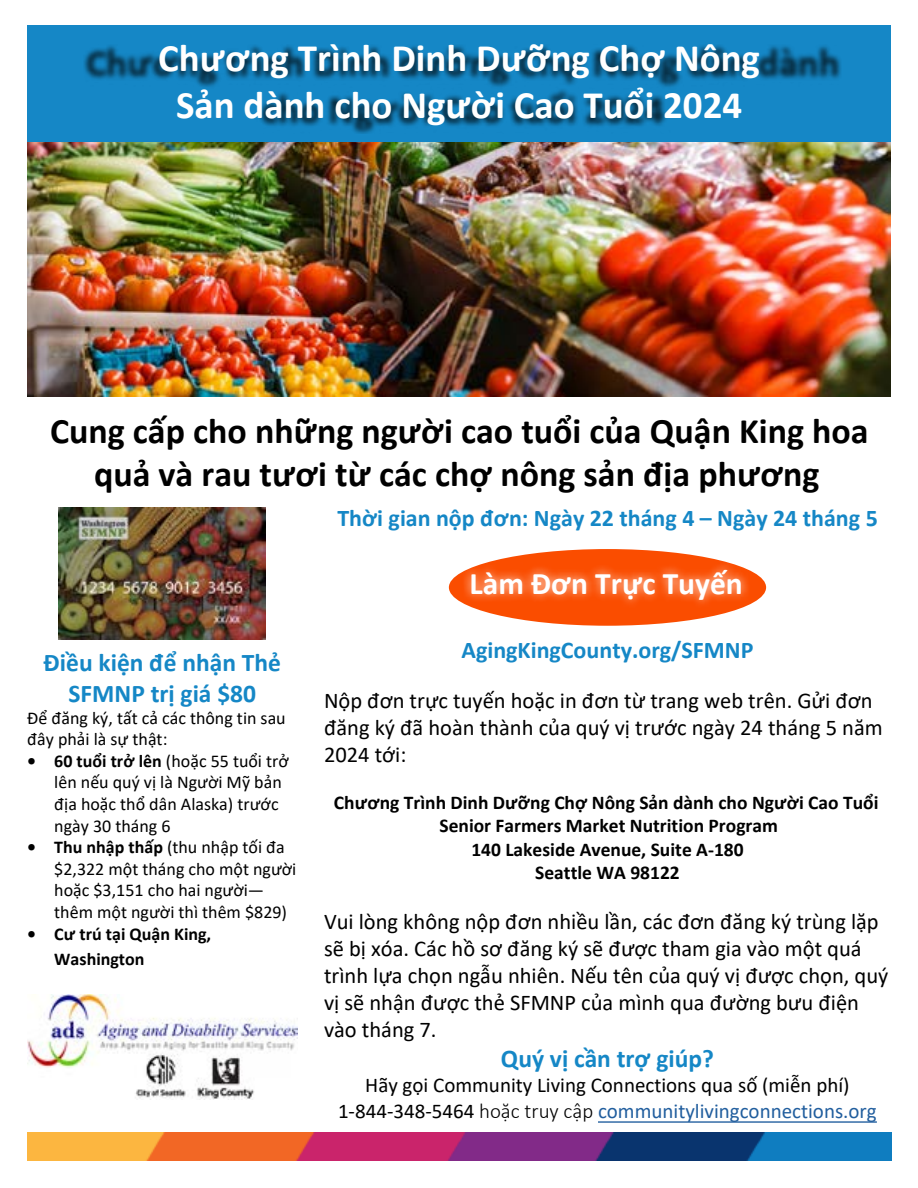
<style>
.page{position:relative;width:918px;height:1188px;background:#fff}
.page>*{position:absolute;margin:0;border:0;box-sizing:border-box;transform-origin:0 0}
.t1{font:700 39px/46.8px "Calibri";color:#fff;text-align:center}
.t2{font:700 36px/43.2px "Calibri";color:#000;text-align:center}
.t3{font:700 31.5px "Calibri";color:#fff}
.t4{font:700 25.5px/30.6px "Calibri";color:#1587c6;text-align:center}
.t5{font:700 24px "Calibri";color:#1587c6}
.t6{font:22.5px/27px "Calibri";color:#000}
.t7{font:21px/25.5px "Calibri";color:#000;text-align:center}
.t8{font:700 19.5px/23.4px "Calibri";color:#000;text-align:center}
.t9{font:18px/21.6px "Calibri";color:#000}
.t10{font:700 18px/25.5px "Calibri";color:#000}
.s1{font-weight:700}
.s2{font-weight:300}
.s3{color:#215e9e}
</style>
<div class="page">
<img style="left:27px;top:142px;width:864px;height:254px">
<div style="left:27px;top:26px;width:864px;height:116px;background:#1587c6"></div>
<div style="left:83px;top:44px;width:759px;height:90px;background:#000;opacity:.75"></div>
<img style="left:27px;top:1132px;width:865px;height:29px">
<img style="left:27px;top:994px;width:270px;height:105px">
<hr style="left:598px;top:1121px;width:279px;height:2px;background:#215e9e">
<div style="left:449px;top:549px;width:317px;height:77px;background:#fa4d00;border-radius:50%"></div>
<div style="left:462px;top:560px;width:289px;height:48px;background:#fff;opacity:.75"></div>
<img style="left:58px;top:508px;width:208px;height:132px">
<h1 class="t1" style="left:158px;top:34px;width:603px">Chương Trình Dinh Dưỡng Chợ Nông<br>Sản dành cho Người Cao Tuổi 2024</h1>
<h2 class="t2" style="left:50px;top:408px;width:820px">Cung cấp cho những người cao tuổi của Quận King hoa quả và rau tươi từ các chợ nông sản địa phương</h2>
<p class="t5" style="left:337px;top:501px;width:542px">Thời gian nộp đơn: Ngày 22 tháng 4 – Ngày 24 tháng 5</p>
<p class="t4" style="left:44px;top:647px;width:239px">Điều kiện để nhận Thẻ<br>SFMNP trị giá $80</p>
<p class="t9" style="left:27px;top:706px;width:260px">Để đăng ký, tất cả các thông tin sau đây phải là sự thật:</p>
<p class="t9" style="left:54px;top:750px;width:236px;text-indent:-27px"><span class="s1">• 60 tuổi trở lên</span> (hoặc 55 tuổi trở lên nếu quý vị là Người Mỹ bản địa hoặc thổ dân Alaska) trước ngày 30 tháng 6</p>
<p class="t9" style="left:54px;top:836px;width:244px;text-indent:-27px"><span class="s1">• Thu nhập thấp</span> (thu nhập tối đa $2,322 một tháng cho một người hoặc $3,151 cho hai người— thêm một người thì thêm $829)</p>
<p class="t10" style="left:54px;top:921px;width:158px;text-indent:-27px">• Cư trú tại Quận King,<br>Washington</p>
<h3 class="t3" style="left:470px;top:561px;width:275px">Làm Đơn Trực Tuyến</h3>
<p class="t5" style="left:462px;top:633px;width:293px">AgingKingCounty.org/SFMNP</p>
<p class="t6" style="left:324px;top:686px;width:560px">Nộp đơn trực tuyến hoặc in đơn từ trang web trên. Gửi đơn đăng ký đã hoàn thành của quý vị trước ngày 24 tháng 5 năm<br>2024 tới:</p>
<p class="t8" style="left:334px;top:790px;width:546px">Chương Trình Dinh Dưỡng Chợ Nông Sản dành cho Người Cao Tuổi Senior Farmers Market Nutrition Program<br>140 Lakeside Avenue, Suite A-180<br>Seattle WA 98122</p>
<p class="t6" style="left:324px;top:908px;width:566px">Vui lòng không nộp đơn nhiều lần, các đơn đăng ký trùng lặp sẽ bị xóa. Các hồ sơ đăng ký sẽ được tham gia vào một quá trình lựa chọn ngẫu nhiên. Nếu tên của quý vị được chọn, quý vị sẽ nhận được thẻ SFMNP của mình qua đường bưu điện vào tháng 7.</p>
<p class="t4" style="left:501px;top:1043px;width:215px">Quý vị cần trợ giúp?</p>
<p class="t7" style="left:338px;top:1072px;width:540px">Hãy gọi Community Living Connections qua số (miễn phí)<br>1-844-348-5464 <span class="s2">hoặc truy cập</span> <span class="s3">communitylivingconnections.org</span></p>
</div>
